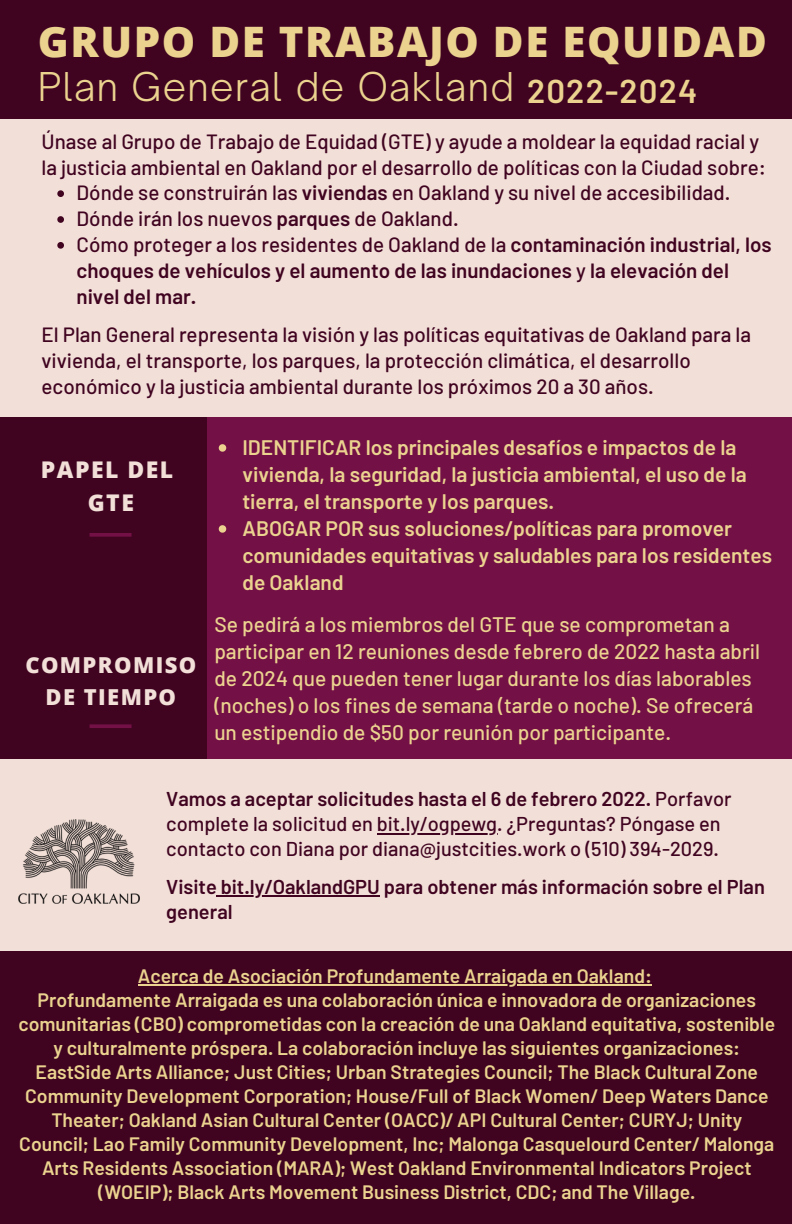
<style>
.page{position:relative;width:792px;height:1224px;background:#731046}
.page>*{position:absolute;margin:0;border:0;box-sizing:border-box;transform-origin:0 0}
.t1{font:800 42px "Open Sans";letter-spacing:.04em;color:#ebd38f}
.t2{font:300 38px "Open Sauce One";letter-spacing:.035em;color:#ebd38f}
.t3{font:600 33px "Barlow";letter-spacing:.035em;color:#ebd38f}
.t4{font:800 23px "Open Sans";letter-spacing:.065em;color:#f2dfd8}
.t5{font:800 22px "Open Sans";letter-spacing:.065em;color:#f2dfd8}
.t6{font:500 21px/27px "Barlow";color:#ebd38f}
.t7{font:600 21px/27px "Barlow";color:#ebd38f}
.t8{font:500 20.6px/25.8px "Barlow";color:#400420}
.t9{font:600 20.6px/25.8px "Barlow";color:#400420}
.t10{font:500 20px/25px "Barlow";color:#400420}
.t11{font:600 20px/25px "Barlow";color:#400420}
.t12{font:600 19.4px/24px "Barlow";color:#ebd38f;text-align:center}
.s1{font-weight:600}
.s2{font-weight:500}
</style>
<div class="page">
<div style="left:3px;top:951px;width:789px;height:273px;background:#400420"></div>
<div style="left:0;top:400px;width:207px;height:824px;background:#400420"></div>
<div style="left:0;top:759px;width:792px;height:192px;background:#f2dfd8"></div>
<div style="left:0;top:118px;width:792px;height:299px;background:#f2dfd8"></div>
<div style="left:0;top:0;width:792px;height:119px;background:#400420"></div>
<svg style="left:90px;top:724px;width:42px;height:4px"></svg>
<svg style="left:90px;top:533px;width:42px;height:4px"></svg>
<img style="left:18px;top:819px;width:122px;height:84px">
<svg style="left:57px;top:190px;width:7px;height:7px"></svg>
<svg style="left:57px;top:216px;width:7px;height:7px"></svg>
<svg style="left:57px;top:242px;width:7px;height:7px"></svg>
<hr style="left:138px;top:984px;width:514px;height:2px;background:#ebd38f">
<svg style="left:219px;top:444px;width:7px;height:8px"></svg>
<svg style="left:219px;top:525px;width:7px;height:8px"></svg>
<hr style="left:377px;top:833px;width:120px;height:2px;background:#400420">
<hr style="left:217px;top:895px;width:163px;height:2px;background:#400420">
<p class="t1" style="left:38px;top:12px;width:730px">GRUPO DE TRABAJO DE EQUIDAD</p>
<p class="t3" style="left:527px;top:70px;width:172px">2022-2024</p>
<p class="t2" style="left:38px;top:63px;width:478px">Plan General de Oakland</p>
<p class="t8" style="left:42px;top:128px;width:726px">Únase al Grupo de Trabajo de Equidad (GTE) y ayude a moldear la equidad racial y la justicia ambiental en Oakland por el desarrollo de políticas con la Ciudad sobre:</p>
<p class="t8" style="left:77px;top:179px;width:655px">Dónde se construirán las <span class="s1">viviendas</span> en Oakland y su nivel de accesibilidad.</p>
<p class="t8" style="left:77px;top:205px;width:384px">Dónde irán los nuevos <span class="s1">parques</span> de Oakland.</p>
<p class="t9" style="left:77px;top:231px;width:697px"><span class="s2">Cómo proteger a los residentes de Oakland de la</span> contaminación industrial, los choques de vehículos y el aumento de las inundaciones <span class="s2">y</span> la elevación del nivel del mar.</p>
<p class="t8" style="left:42px;top:321px;width:711px">El Plan General representa la visión y las políticas equitativas de Oakland para la vivienda, el transporte, los parques, la protección climática, el desarrollo económico y la justicia ambiental durante los próximos 20 a 30 años.</p>
<p class="t4" style="left:41px;top:454px;width:134px">PAPEL DEL</p>
<p class="t4" style="left:88px;top:487px;width:48px">GTE</p>
<p class="t5" style="left:25px;top:650px;width:173px">COMPROMISO</p>
<p class="t5" style="left:46px;top:681px;width:132px">DE TIEMPO</p>
<p class="t7" style="left:242px;top:433px;width:506px">IDENTIFICAR los principales desafíos e impactos de la vivienda, la seguridad, la justicia ambiental, el uso de la tierra, el transporte y los parques.</p>
<p class="t7" style="left:242px;top:514px;width:531px">ABOGAR POR sus soluciones/políticas para promover comunidades equitativas y saludables para los residentes de Oakland</p>
<p class="t6" style="left:214px;top:610px;width:547px">Se pedirá a los miembros del GTE que se comprometan a participar en 12 reuniones desde febrero de 2022 hasta abril de 2024 que pueden tener lugar durante los días laborables (noches) o los fines de semana (tarde o noche). Se ofrecerá un estipendio de $50 por reunión por participante.</p>
<p class="t10" style="left:166px;top:786px;width:567px"><span class="s1">Vamos a aceptar solicitudes hasta el 6 de febrero 2022.</span> Porfavor complete la solicitud en bit.ly/ogpewg. ¿Preguntas? Póngase en contacto con Diana por diana@justcities.work o (510) 394-2029.</p>
<p class="t11" style="left:166px;top:873px;width:600px">Visite bit.ly/OaklandGPU para obtener más información sobre el Plan general</p>
<p class="t12" style="left:138px;top:963px;width:515px">Acerca de Asociación Profundamente Arraigada en Oakland:</p>
<p class="t12" style="left:19px;top:987px;width:758px">Profundamente Arraigada es una colaboración única e innovadora de organizaciones comunitarias (CBO) comprometidas con la creación de una Oakland equitativa, sostenible y culturalmente próspera. La colaboración incluye las siguientes organizaciones:<br>EastSide Arts Alliance; Just Cities; Urban Strategies Council; The Black Cultural Zone Community Development Corporation; House/Full of Black Women/ Deep Waters Dance Theater; Oakland Asian Cultural Center (OACC)/ API Cultural Center; CURYJ; Unity Council; Lao Family Community Development, Inc; Malonga Casquelourd Center/ Malonga Arts Residents Association (MARA); West Oakland Environmental Indicators Project (WOEIP); Black Arts Movement Business District, CDC; and The Village.</p>
</div>
